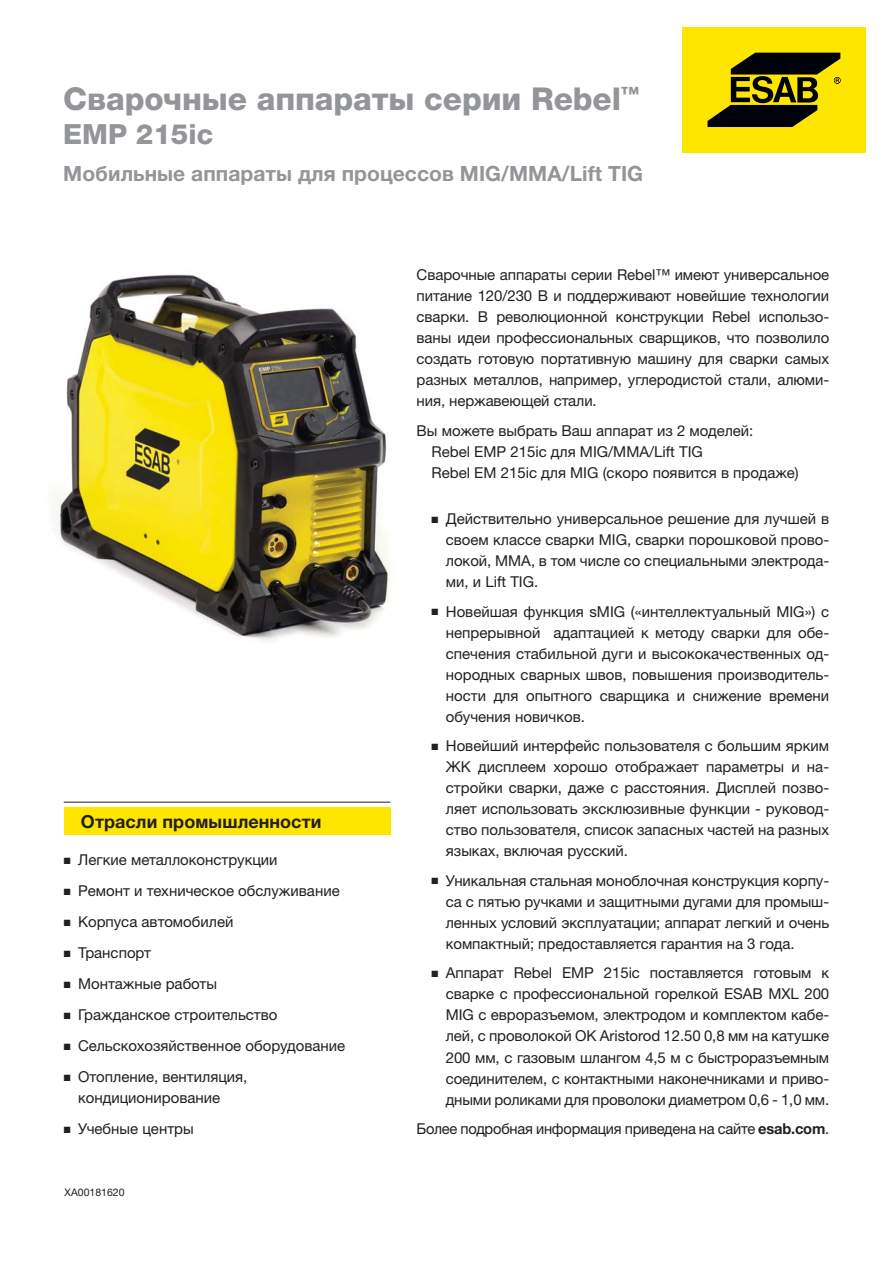
<style>
.page{position:relative;width:893px;height:1263px;background:#fff}
.page>*{position:absolute;margin:0;border:0;box-sizing:border-box;transform-origin:0 0}
.t1{font:800 31.5px "Helvetica Neue LTW1 G";letter-spacing:-.005em;color:#939598}
.t2{font:800 27.75px "Helvetica Neue LTW1 G";color:#939598}
.t3{font:700 21px "Helvetica Neue LTW1 G";letter-spacing:.005em;color:#939598}
.t4{font:700 18px "Helvetica Neue LTW1 G";letter-spacing:.005em;color:#231f20}
.t5{font:15px/21px "Helvetica Neue LTW1 G";color:#231f20;text-align:justify}
.t6{font:10.5px "Helvetica Neue LTW1 G";color:#231f20}
.s1{font-weight:700}
</style>
<div class="page">
<div style="left:64px;top:807px;width:326px;height:28px;background:#ffe600"></div>
<div style="left:682px;top:27px;width:184px;height:126px;background:#ffe600"></div>
<svg style="left:707px;top:53px;width:134px;height:74px"></svg>
<img style="left:54px;top:274px;width:337px;height:367px">
<hr style="left:64px;top:802px;width:326px;height:1px;background:#231f20">
<h1 class="t1" style="left:63px;top:88px;width:577px">Сварочные аппараты серии Rebel<sup>™</sup></h1>
<h2 class="t2" style="left:63px;top:118px;width:151px">EMP 215iс</h2>
<h3 class="t3" style="left:63px;top:166px;width:581px">Мобильные аппараты для процессов MIG/MMA/Lift TIG</h3>
<p class="t4" style="left:81px;top:815px;width:242px">Отрасли промышленности</p>
<p class="t5" style="left:64px;top:851px;width:215px">■ Легкие металлоконструкции</p>
<p class="t5" style="left:64px;top:882px;width:277px">■ Ремонт и техническое обслуживание</p>
<p class="t5" style="left:64px;top:913px;width:171px">■ Корпуса автомобилей</p>
<p class="t5" style="left:64px;top:944px;width:89px">■ Транспорт</p>
<p class="t5" style="left:64px;top:975px;width:155px">■ Монтажные работы</p>
<p class="t5" style="left:64px;top:1006px;width:215px">■ Гражданское строительство</p>
<p class="t5" style="left:64px;top:1037px;width:283px">■ Сельскохозяйственное оборудование</p>
<p class="t5" style="left:78px;top:1068px;width:171px;text-indent:-14px">■ Отопление, вентиляция, кондиционирование</p>
<p class="t5" style="left:64px;top:1120px;width:132px">■ Учебные центры</p>
<p class="t6" style="left:65px;top:1188px;width:61px">XA00181620</p>
<p class="t5" style="left:417px;top:266px;width:414px">Сварочные аппараты серии Rebel™ имеют универсальное питание 120/230 В и поддерживают новейшие технологии сварки. В революционной конструкции Rebel использо&shy;ваны идеи профессиональных сварщиков, что позволило создать готовую портативную машину для сварки самых разных металлов, например, углеродистой стали, алюми&shy;ния, нержавеющей стали.</p>
<p class="t5" style="left:431px;top:422px;width:369px;text-align:left;text-indent:-15px">Вы можете выбрать Ваш аппарат из 2 моделей:<br>Rebel EMP 215ic для MIG/MMA/Lift TIG<br>Rebel EM 215ic для MIG (скоро появится в продаже)</p>
<p class="t5" style="left:446px;top:510px;width:385px;text-indent:-14px">■ Действительно универсальное решение для лучшей в своем классе сварки MIG, сварки порошковой прово&shy;локой, MMA, в том числе со специальными электрода&shy;ми, и Lift TIG.</p>
<p class="t5" style="left:446px;top:603px;width:385px;text-indent:-14px">■ Новейшая функция sMIG («интеллектуальный MIG») с непрерывной адаптацией к методу сварки для обе&shy;спечения стабильной дуги и высококачественных од&shy;нородных сварных швов, повышения производитель&shy;ности для опытного сварщика и снижение времени обучения новичков.</p>
<p class="t5" style="left:446px;top:737px;width:385px;text-indent:-14px">■ Новейший интерфейс пользователя с большим ярким ЖК дисплеем хорошо отображает параметры и на&shy;стройки сварки, даже с расстояния. Дисплей позво&shy;ляет использовать эксклюзивные функции - руковод&shy;ство пользователя, список запасных частей на разных языках, включая русский.</p>
<p class="t5" style="left:446px;top:872px;width:385px;text-indent:-14px">■ Уникальная стальная моноблочная конструкция корпу&shy;са с пятью ручками и защитными дугами для промыш&shy;ленных условий эксплуатации; аппарат легкий и очень компактный; предоставляется гарантия на 3 года.</p>
<p class="t5" style="left:446px;top:964px;width:385px;text-indent:-14px">■ Аппарат Rebel EMP 215ic поставляется готовым к сварке с профессиональной горелкой ESAB MXL 200<br>MIG с евроразъемом, электродом и комплектом кабе&shy;лей, с проволокой OK Aristorod 12.50 0,8 мм на катушке 200 мм, с газовым шлангом 4,5 м с быстроразъемным соединителем, с контактными наконечниками и приво&shy;дными роликами для проволоки диаметром 0,6 - 1,0 мм.</p>
<p class="t5" style="left:417px;top:1120px;width:414px">Более подробная информация приведена на сайте <span class="s1">esab.com</span>.</p>
</div>
